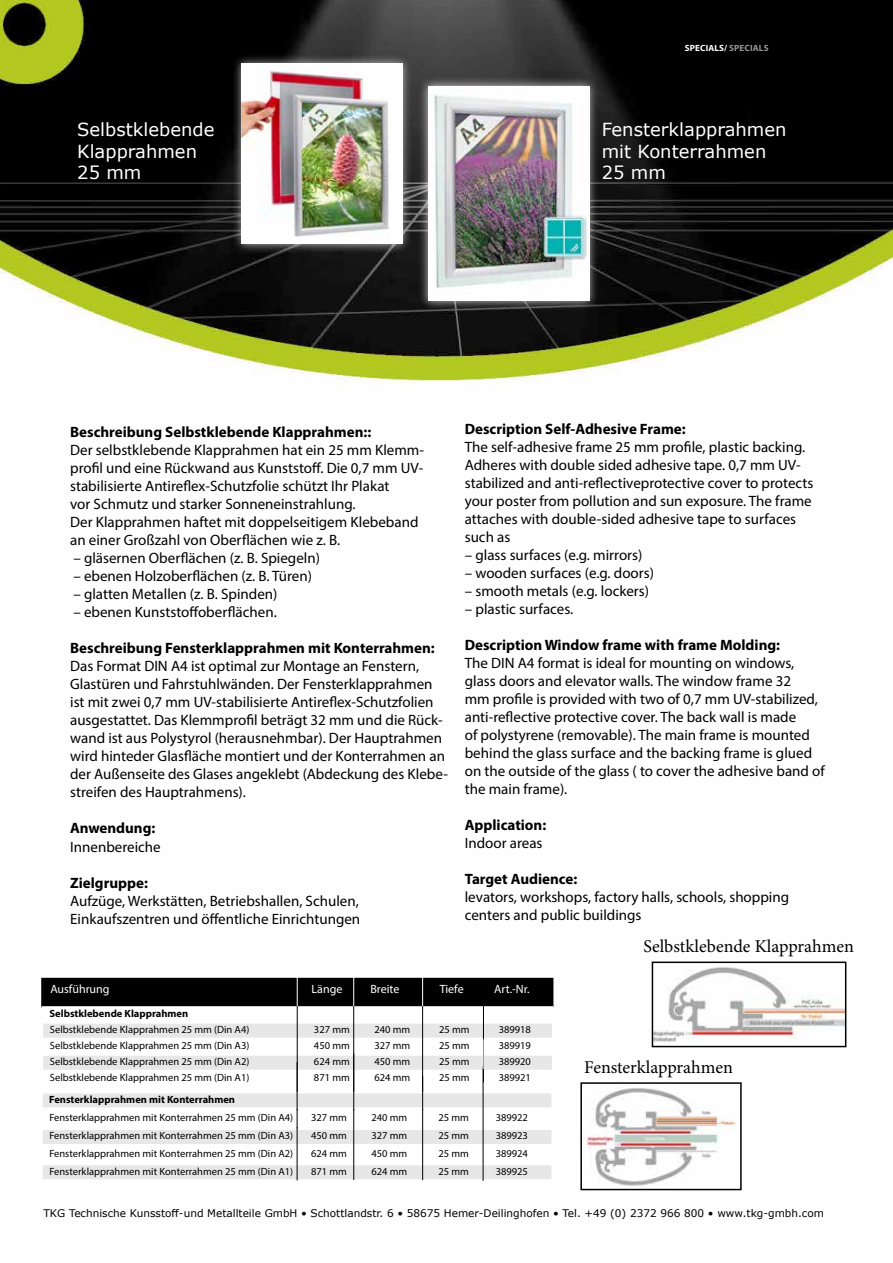
<style>
.page{position:relative;width:893px;height:1263px;background:#fff}
.page>*{position:absolute;margin:0;border:0;box-sizing:border-box;transform-origin:0 0}
.t1{font:18px/21.6px "Verdana";color:#fff}
.t2{font:18px "Minion Pro";color:#000}
.t3{font:15px/18px "Myriad Pro";color:#000}
.t4{font:700 15px "Myriad Pro";color:#000}
.t5{font:12px "Myriad Pro";color:#fff}
.t6{font:10.5px "Myriad Pro";color:#000}
.t7{font:10.5px "Verdana";color:#000}
.t8{font:700 10.5px "Myriad Pro";color:#000}
.t9{font:700 9px "Myriad Pro";letter-spacing:.02em;color:#fff}
.s1{color:#979696}
</style>
<div class="page">
<img style="left:0;top:0;width:893px;height:1191px">
<div style="left:232px;top:54px;width:180px;height:199px;background:#fff;opacity:.75"></div>
<img style="left:242px;top:64px;width:161px;height:180px">
<div style="left:419px;top:76px;width:180px;height:235px;background:#fff;opacity:.75"></div>
<img style="left:428px;top:86px;width:161px;height:215px">
<div style="left:42px;top:978px;width:511px;height:29px;background:#000"></div>
<div style="left:42px;top:1007px;width:511px;height:15px;background:#fff"></div>
<div style="left:42px;top:1006px;width:511px;height:17px;border:2px solid #fff"></div>
<div style="left:42px;top:1023px;width:511px;height:15px;background:#e7e7e7"></div>
<div style="left:42px;top:1022px;width:511px;height:17px;border:2px solid #fff"></div>
<div style="left:42px;top:1039px;width:511px;height:15px;background:#fff"></div>
<div style="left:42px;top:1055px;width:511px;height:15px;background:#e7e7e7"></div>
<div style="left:42px;top:1054px;width:511px;height:17px;border:2px solid #fff"></div>
<div style="left:42px;top:1071px;width:511px;height:15px;background:#fff"></div>
<hr style="left:422px;top:1003px;width:1px;height:115px;background:#000">
<hr style="left:422px;top:976px;width:1px;height:30px;background:#fff">
<hr style="left:297px;top:980px;width:1px;height:159px;background:#000">
<hr style="left:297px;top:969px;width:1px;height:37px;background:#fff">
<hr style="left:353px;top:1004px;width:1px;height:115px;background:#000">
<hr style="left:353px;top:976px;width:1px;height:30px;background:#fff">
<div style="left:42px;top:1093px;width:510px;height:15px;background:#e7e7e7"></div>
<div style="left:41px;top:1092px;width:512px;height:17px;border:2px solid #fff"></div>
<div style="left:42px;top:1111px;width:510px;height:15px;background:#fff"></div>
<div style="left:42px;top:1129px;width:510px;height:16px;background:#e7e7e7"></div>
<div style="left:41px;top:1128px;width:512px;height:17px;border:2px solid #fff"></div>
<div style="left:42px;top:1147px;width:510px;height:15px;background:#fff"></div>
<div style="left:42px;top:1164px;width:510px;height:16px;background:#e7e7e7"></div>
<div style="left:41px;top:1164px;width:512px;height:17px;border:2px solid #fff"></div>
<hr style="left:297px;top:1062px;width:1px;height:118px;background:#000">
<hr style="left:353px;top:1053px;width:1px;height:127px;background:#000">
<hr style="left:422px;top:1076px;width:1px;height:104px;background:#000">
<hr style="left:483px;top:978px;width:1px;height:104px;background:#000">
<hr style="left:483px;top:1066px;width:1px;height:115px;background:#000">
<hr style="left:483px;top:1039px;width:1px;height:30px;background:#fff">
<img style="left:655px;top:964px;width:188px;height:80px">
<div style="left:652px;top:961px;width:194px;height:86px;border:2px solid #000"></div>
<img style="left:583px;top:1085px;width:156px;height:102px">
<div style="left:580px;top:1082px;width:162px;height:108px;border:2px solid #000"></div>
<p class="t9" style="left:685px;top:42px;width:85px">SPECIALS/ <span class="s1">SPECIALS</span></p>
<p class="t1" style="left:77px;top:119px;width:139px">Selbstklebende<br>Klapprahmen<br>25 mm</p>
<p class="t1" style="left:602px;top:119px;width:186px">Fensterklapprahmen mit Konterrahmen<br>25 mm</p>
<p class="t4" style="left:70px;top:423px;width:303px">Beschreibung Selbstklebende Klapprahmen::</p>
<p class="t3" style="left:70px;top:441px;width:355px">Der selbstklebende Klapprahmen hat ein 25 mm Klemm&shy;profil und eine Rückwand aus Kunststoff. Die 0,7 mm UV&shy;stabilisierte Antireflex-Schutzfolie schützt Ihr Plakat<br>vor Schmutz und starker Sonneneinstrahlung.<br>Der Klapprahmen haftet mit doppelseitigem Klebeband an einer Großzahl von Oberflächen wie z. B.</p>
<p class="t3" style="left:73px;top:549px;width:248px">– gläsernen Oberflächen (z. B. Spiegeln)</p>
<p class="t3" style="left:73px;top:567px;width:240px">– ebenen Holzoberflächen (z. B. Türen)</p>
<p class="t3" style="left:73px;top:585px;width:206px">– glatten Metallen (z. B. Spinden)</p>
<p class="t3" style="left:73px;top:603px;width:205px">– ebenen Kunststoffoberflächen.</p>
<p class="t4" style="left:70px;top:639px;width:366px">Beschreibung Fensterklapprahmen mit Konterrahmen:</p>
<p class="t3" style="left:70px;top:657px;width:379px">Das Format DIN A4 ist optimal zur Montage an Fenstern, Glastüren und Fahrstuhlwänden. Der Fensterklapprahmen ist mit zwei 0,7 mm UV-stabilisierte Antireflex-Schutzfolien ausgestattet. Das Klemmprofil beträgt 32 mm und die Rück&shy;wand ist aus Polystyrol (herausnehmbar). Der Hauptrahmen wird hinteder Glasfläche montiert und der Konterrahmen an der Außenseite des Glases angeklebt (Abdeckung des Klebe&shy;streifen des Hauptrahmens).</p>
<p class="t4" style="left:70px;top:819px;width:87px">Anwendung:</p>
<p class="t3" style="left:70px;top:837px;width:92px">Innenbereiche</p>
<p class="t4" style="left:70px;top:873px;width:79px">Zielgruppe:</p>
<p class="t3" style="left:70px;top:891px;width:292px">Aufzüge, Werkstätten, Betriebshallen, Schulen,<br>Einkaufszentren und öffentliche Einrichtungen</p>
<p class="t4" style="left:465px;top:419px;width:222px">Description Self-Adhesive Frame:</p>
<p class="t3" style="left:465px;top:438px;width:350px">The self-adhesive frame 25 mm profile, plastic backing.<br>Adheres with double sided adhesive tape. 0,7 mm UV&shy;stabilized and anti-reflectiveprotective cover to protects your poster from pollution and sun exposure. The frame attaches with double-sided adhesive tape to surfaces such as</p>
<p class="t3" style="left:465px;top:546px;width:179px">– glass surfaces (e.g. mirrors)</p>
<p class="t3" style="left:465px;top:564px;width:191px">– wooden surfaces (e.g. doors)</p>
<p class="t3" style="left:465px;top:582px;width:186px">– smooth metals (e.g. lockers)</p>
<p class="t3" style="left:465px;top:600px;width:110px">– plastic surfaces.</p>
<p class="t4" style="left:465px;top:635px;width:317px">Description Window frame with frame Molding:</p>
<p class="t3" style="left:465px;top:654px;width:362px">The DIN A4 format is ideal for mounting on windows, glass doors and elevator walls. The window frame 32<br>mm profile is provided with two of 0,7 mm UV-stabilized, anti-reflective protective cover. The back wall is made<br>of polystyrene (removable). The main frame is mounted behind the glass surface and the backing frame is glued on the outside of the glass ( to cover the adhesive band of the main frame).</p>
<p class="t4" style="left:465px;top:815px;width:83px">Application:</p>
<p class="t3" style="left:465px;top:834px;width:79px">Indoor areas</p>
<p class="t4" style="left:465px;top:869px;width:114px">Target Audience:</p>
<p class="t3" style="left:465px;top:888px;width:326px">levators, workshops, factory halls, schools, shopping centers and public buildings</p>
<p class="t2" style="left:643px;top:934px;width:212px">Selbstklebende Klapprahmen</p>
<p class="t5" style="left:50px;top:981px;width:61px">Ausführung</p>
<p class="t5" style="left:312px;top:981px;width:32px">Länge</p>
<p class="t5" style="left:370px;top:981px;width:31px">Breite</p>
<p class="t5" style="left:440px;top:981px;width:25px">Tiefe</p>
<p class="t5" style="left:494px;top:981px;width:37px">Art.-Nr.</p>
<p class="t8" style="left:50px;top:1007px;width:140px">Selbstklebende Klapprahmen</p>
<p class="t6" style="left:50px;top:1023px;width:201px">Selbstklebende Klapprahmen 25 mm (Din A4)</p>
<p class="t6" style="left:314px;top:1023px;width:37px">327 mm</p>
<p class="t6" style="left:374px;top:1023px;width:37px">240 mm</p>
<p class="t6" style="left:439px;top:1023px;width:32px">25 mm</p>
<p class="t6" style="left:499px;top:1023px;width:34px">389918</p>
<p class="t6" style="left:50px;top:1039px;width:201px">Selbstklebende Klapprahmen 25 mm (Din A3)</p>
<p class="t6" style="left:314px;top:1039px;width:37px">450 mm</p>
<p class="t6" style="left:374px;top:1039px;width:37px">327 mm</p>
<p class="t6" style="left:439px;top:1039px;width:32px">25 mm</p>
<p class="t6" style="left:499px;top:1039px;width:34px">389919</p>
<p class="t6" style="left:50px;top:1055px;width:201px">Selbstklebende Klapprahmen 25 mm (Din A2)</p>
<p class="t6" style="left:314px;top:1055px;width:37px">624 mm</p>
<p class="t6" style="left:374px;top:1055px;width:37px">450 mm</p>
<p class="t6" style="left:439px;top:1055px;width:32px">25 mm</p>
<p class="t6" style="left:499px;top:1055px;width:34px">389920</p>
<p class="t6" style="left:50px;top:1071px;width:201px">Selbstklebende Klapprahmen 25 mm (Din A1)</p>
<p class="t6" style="left:314px;top:1071px;width:37px">871 mm</p>
<p class="t6" style="left:374px;top:1071px;width:37px">624 mm</p>
<p class="t6" style="left:439px;top:1071px;width:32px">25 mm</p>
<p class="t6" style="left:499px;top:1071px;width:34px">389921</p>
<p class="t8" style="left:49px;top:1092px;width:187px">Fensterklapprahmen mit Konterrahmen</p>
<p class="t6" style="left:49px;top:1111px;width:245px">Fensterklapprahmen mit Konterrahmen 25 mm (Din A4)</p>
<p class="t6" style="left:311px;top:1111px;width:37px">327 mm</p>
<p class="t6" style="left:371px;top:1111px;width:37px">240 mm</p>
<p class="t6" style="left:438px;top:1111px;width:32px">25 mm</p>
<p class="t6" style="left:496px;top:1111px;width:34px">389922</p>
<p class="t6" style="left:49px;top:1129px;width:245px">Fensterklapprahmen mit Konterrahmen 25 mm (Din A3)</p>
<p class="t6" style="left:311px;top:1129px;width:37px">450 mm</p>
<p class="t6" style="left:371px;top:1129px;width:37px">327 mm</p>
<p class="t6" style="left:438px;top:1129px;width:32px">25 mm</p>
<p class="t6" style="left:496px;top:1129px;width:34px">389923</p>
<p class="t6" style="left:49px;top:1147px;width:245px">Fensterklapprahmen mit Konterrahmen 25 mm (Din A2)</p>
<p class="t6" style="left:311px;top:1147px;width:37px">624 mm</p>
<p class="t6" style="left:371px;top:1147px;width:37px">450 mm</p>
<p class="t6" style="left:438px;top:1147px;width:32px">25 mm</p>
<p class="t6" style="left:496px;top:1147px;width:34px">389924</p>
<p class="t6" style="left:49px;top:1165px;width:245px">Fensterklapprahmen mit Konterrahmen 25 mm (Din A1)</p>
<p class="t6" style="left:311px;top:1165px;width:37px">871 mm</p>
<p class="t6" style="left:371px;top:1165px;width:37px">624 mm</p>
<p class="t6" style="left:438px;top:1165px;width:32px">25 mm</p>
<p class="t6" style="left:496px;top:1165px;width:34px">389925</p>
<p class="t2" style="left:584px;top:1055px;width:150px">Fensterklapprahmen</p>
<p class="t7" style="left:43px;top:1206px;width:782px">TKG Technische Kunsstoff-und Metallteile GmbH • Schottlandstr. 6 • 58675 Hemer-Deilinghofen • Tel. +49 (0) 2372 966 800 • www.tkg-gmbh.com</p>
</div>
